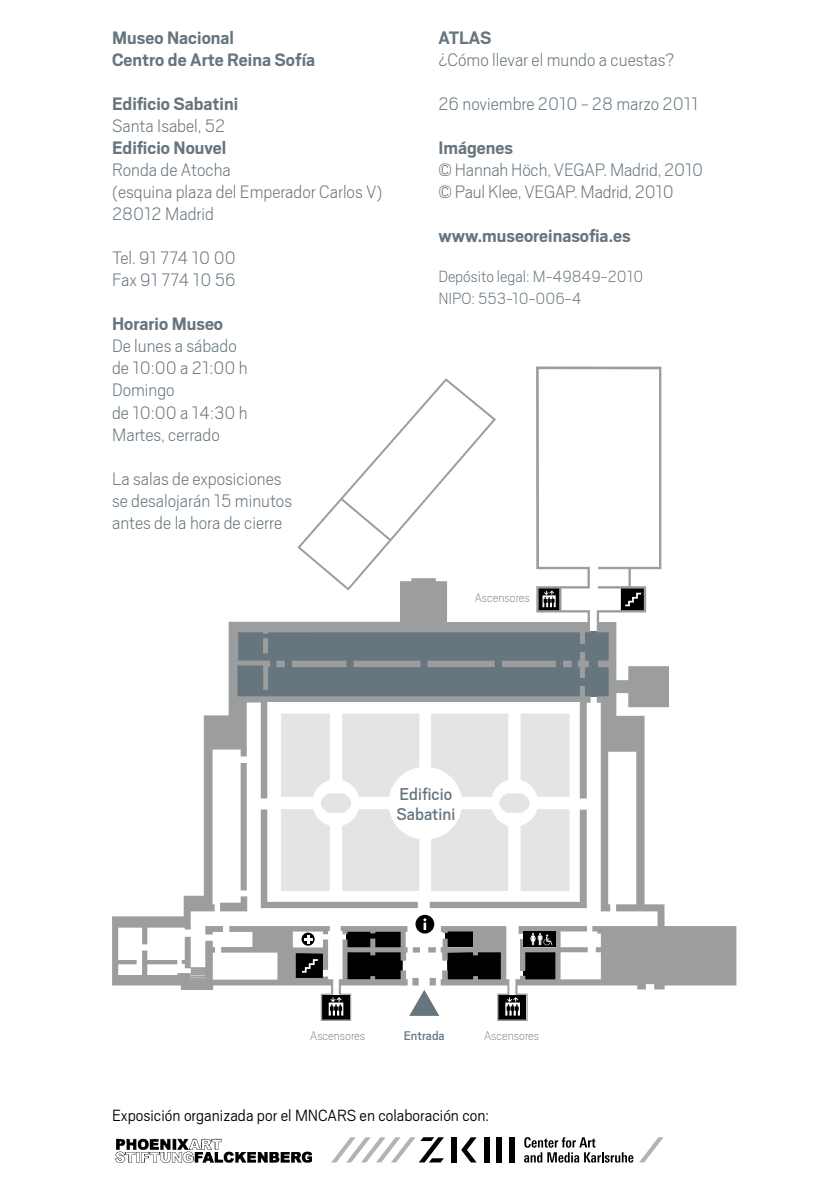
<style>
.page{position:relative;width:840px;height:1191px;background:#fff}
.page>*{position:absolute;margin:0;border:0;box-sizing:border-box;transform-origin:0 0}
.t1{font:200 20px/22px "Scout";color:#66757e}
.t2{font:700 20px/22px "Scout";color:#66757e}
.t3{font:19px/20px "Scout";color:#66757e}
.t4{font:300 18px "Scout";color:#000}
.t5{font:200 18px/22px "Scout";color:#66757e}
.t6{font:100 14px "Scout";color:#66757e}
.t7{font:14px "Scout";color:#66757e}
</style>
<div class="page">
<div style="left:451px;top:1137px;width:6px;height:25px;background:#000"></div>
<div style="left:496px;top:1137px;width:5px;height:25px;background:#000"></div>
<div style="left:484px;top:1137px;width:5px;height:25px;background:#000"></div>
<div style="left:508px;top:1137px;width:6px;height:25px;background:#000"></div>
<svg style="left:461px;top:1137px;width:15px;height:25px"></svg>
<svg style="left:524px;top:1137px;width:139px;height:25px"></svg>
<svg style="left:331px;top:1137px;width:112px;height:25px"></svg>
<img style="left:116px;top:1138px;width:195px;height:24px">
<svg style="left:112px;top:366px;width:624px;height:655px"></svg>
<svg style="left:191px;top:968px;width:16px;height:14px"></svg>
<div style="left:579px;top:644px;width:6px;height:7px;background:#66757e"></div>
<div style="left:579px;top:678px;width:6px;height:8px;background:#66757e"></div>
<svg style="left:301px;top:932px;width:13px;height:13px"></svg>
<svg style="left:303px;top:934px;width:9px;height:9px"></svg>
<div style="left:523px;top:931px;width:33px;height:16px;background:#000"></div>
<svg style="left:530px;top:933px;width:22px;height:12px"></svg>
<svg style="left:302px;top:959px;width:15px;height:13px"></svg>
<svg style="left:328px;top:997px;width:15px;height:18px"></svg>
<svg style="left:505px;top:997px;width:14px;height:18px"></svg>
<svg style="left:415px;top:914px;width:19px;height:19px"></svg>
<svg style="left:423px;top:918px;width:3px;height:12px"></svg>
<svg style="left:409px;top:989px;width:30px;height:27px"></svg>
<svg style="left:281px;top:713px;width:138px;height:178px"></svg>
<svg style="left:431px;top:713px;width:138px;height:178px"></svg>
<p class="t2" style="left:112px;top:26px;width:204px">Museo Nacional<br>Centro de Arte Reina Sofía</p>
<p class="t2" style="left:112px;top:92px;width:127px">Edificio Sabatini</p>
<p class="t1" style="left:112px;top:114px;width:115px">Santa Isabel, 52</p>
<p class="t2" style="left:112px;top:136px;width:116px">Edificio Nouvel</p>
<p class="t1" style="left:112px;top:158px;width:272px">Ronda de Atocha<br>(esquina plaza del Emperador Carlos V)<br>28012 Madrid</p>
<p class="t1" style="left:112px;top:246px;width:125px">Tel. 91 774 10 00<br>Fax 91 774 10 56</p>
<p class="t2" style="left:112px;top:312px;width:112px">Horario Museo</p>
<p class="t1" style="left:112px;top:334px;width:137px">De lunes a sábado de 10:00 a 21:00 h<br>Domingo<br>de 10:00 a 14:30 h<br>Martes, cerrado</p>
<p class="t1" style="left:112px;top:466px;width:181px">La salas de exposiciones se desalojarán 15 minutos antes de la hora de cierre</p>
<p class="t2" style="left:438px;top:26px;width:54px">ATLAS</p>
<p class="t1" style="left:438px;top:48px;width:237px">¿Cómo llevar el mundo a cuestas?</p>
<p class="t1" style="left:438px;top:92px;width:261px">26 noviembre 2010 - 28 marzo 2011</p>
<p class="t2" style="left:438px;top:136px;width:76px">Imágenes</p>
<p class="t1" style="left:438px;top:158px;width:266px">© Hannah Höch, VEGAP. Madrid, 2010 © Paul Klee, VEGAP. Madrid, 2010</p>
<p class="t2" style="left:438px;top:224px;width:193px">www.museoreinasofia.es</p>
<p class="t5" style="left:438px;top:265px;width:206px">Depósito legal: M-49849-2010<br>NIPO: 553-10-006-4</p>
<p class="t6" style="left:474px;top:589px;width:56px">Ascensores</p>
<p class="t3" style="left:396px;top:783px;width:60px">Edificio<br>Sabatini</p>
<p class="t7" style="left:403px;top:1026px;width:42px">Entrada</p>
<p class="t6" style="left:310px;top:1026px;width:56px">Ascensores</p>
<p class="t6" style="left:484px;top:1026px;width:56px">Ascensores</p>
<p class="t4" style="left:112px;top:1103px;width:378px">Exposición organizada por el MNCARS en colaboración con:</p>
</div>
